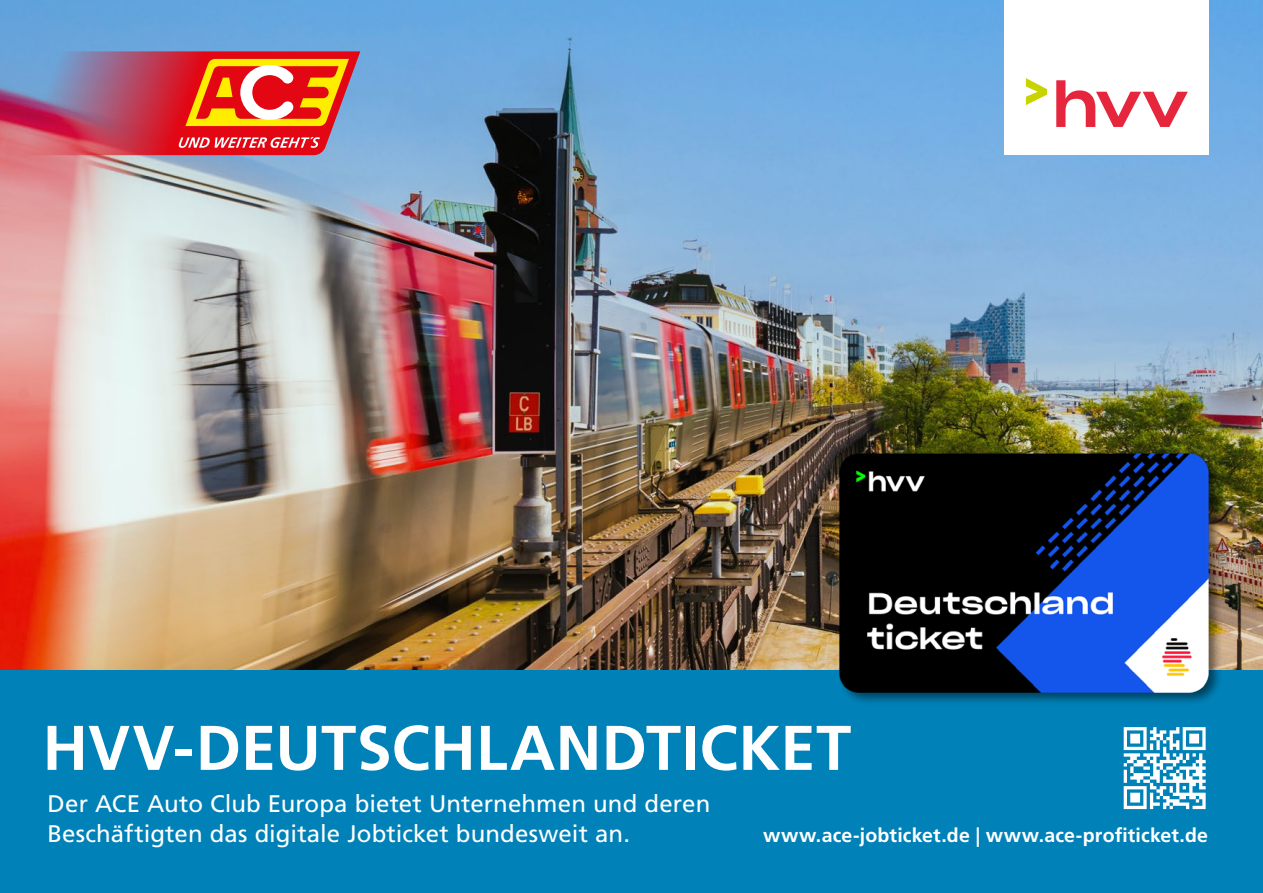
<style>
.page{position:relative;width:1263px;height:893px;background:#fff}
.page>*{position:absolute;margin:0;border:0;box-sizing:border-box;transform-origin:0 0}
.t1{font:700 63px "Frutiger LT Pro";letter-spacing:.005em;color:#fff}
.t2{font:24px/30px "Frutiger LT Pro";letter-spacing:.005em;color:#fff}
.t3{font:700 19.5px "Frutiger LT Pro";letter-spacing:.01em;color:#fff}
</style>
<div class="page">
<img style="left:0;top:0;width:1263px;height:671px">
<div style="left:0;top:671px;width:1263px;height:222px;background:#0082b9"></div>
<div style="left:1005px;top:0;width:204px;height:154px;background:#fff"></div>
<svg style="left:1056px;top:80px;width:132px;height:47px"></svg>
<svg style="left:1026px;top:78px;width:21px;height:27px"></svg>
<svg style="left:11px;top:51px;width:349px;height:104px;background:#c85b58"></svg>
<svg style="left:1124px;top:727px;width:82px;height:82px"></svg>
<div style="left:837px;top:451px;width:386px;height:255px;background:#000;opacity:.5"></div>
<img style="left:840px;top:453px;width:369px;height:239px">
<h1 class="t1" style="left:43px;top:711px;width:810px">HVV-DEUTSCHLANDTICKET</h1>
<p class="t2" style="left:48px;top:789px;width:664px">Der ACE Auto Club Europa bietet Unternehmen und deren<br>Beschäftigten das digitale Jobticket bundesweit an.</p>
<p class="t3" style="left:763px;top:824px;width:447px">www.ace-jobticket.de | www.ace-profiticket.de</p>
</div>
